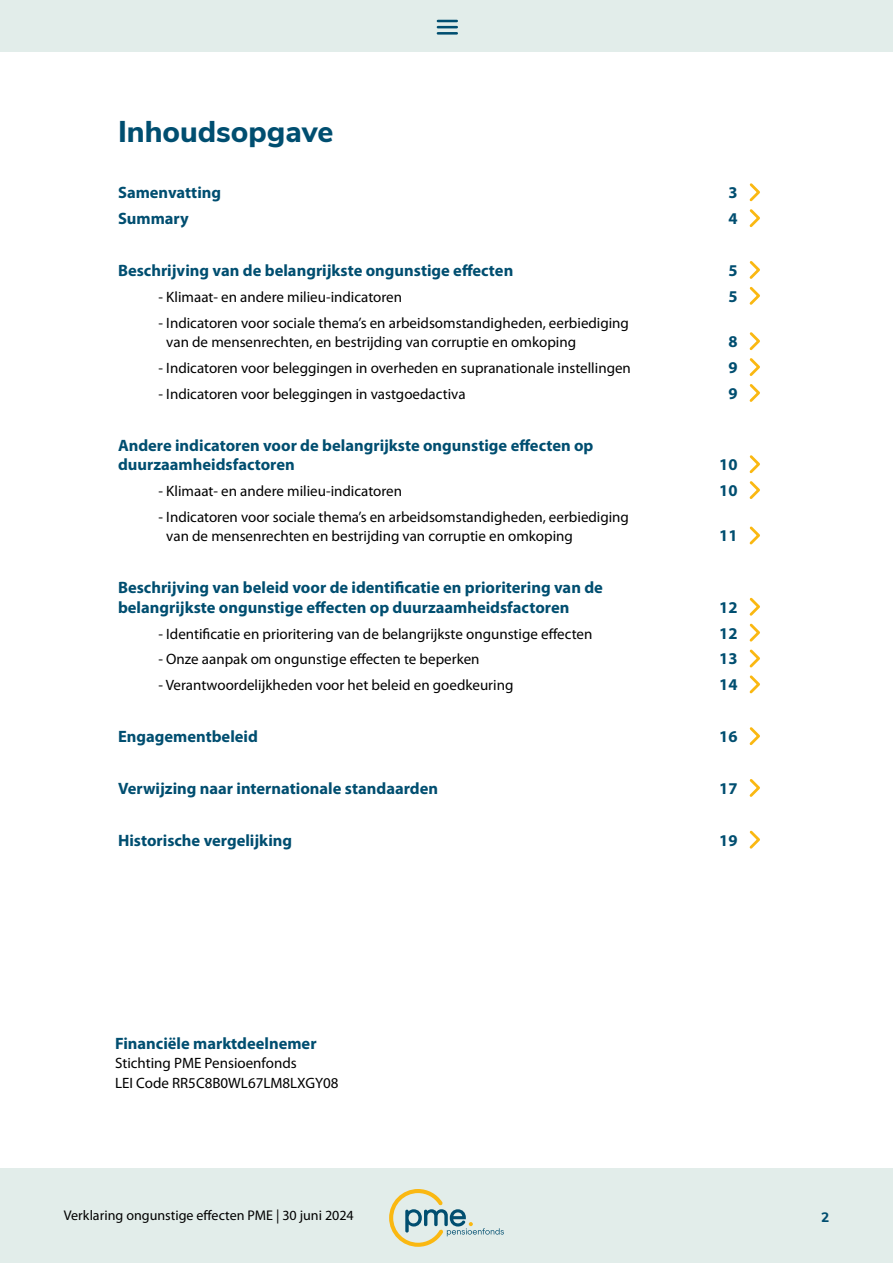
<style>
.page{position:relative;width:893px;height:1263px;background:#fff}
.page>*{position:absolute;margin:0;border:0;box-sizing:border-box;transform-origin:0 0}
.t1{font:800 30px "Nunito Sans";color:#004e70}
.t2{font:700 16.5px/19.5px "Myriad Pro";color:#004e70}
.t3{font:15px/19.5px "Myriad Pro";color:#000}
.t4{font:14.1px "Myriad Pro";color:#000}
.t5{font:800 13.65px "Nunito Sans";color:#004e70}
</style>
<div class="page">
<div style="left:0;top:0;width:893px;height:51px;background:#e2edea"></div>
<svg style="left:438px;top:20px;width:19px;height:8px"></svg>
<hr style="left:438px;top:32px;width:19px;height:3px;background:#004e70">
<div style="left:0;top:1169px;width:893px;height:94px;background:#e2edea"></div>
<svg style="left:389px;top:1189px;width:115px;height:58px"></svg>
<svg style="left:749px;top:183px;width:11px;height:44px"></svg>
<svg style="left:749px;top:261px;width:11px;height:44px"></svg>
<svg style="left:749px;top:332px;width:11px;height:70px"></svg>
<svg style="left:749px;top:455px;width:11px;height:44px"></svg>
<svg style="left:749px;top:526px;width:11px;height:19px"></svg>
<svg style="left:749px;top:597px;width:11px;height:97px"></svg>
<svg style="left:749px;top:727px;width:11px;height:18px"></svg>
<svg style="left:749px;top:779px;width:11px;height:18px"></svg>
<svg style="left:749px;top:830px;width:11px;height:19px"></svg>
<h1 class="t1" style="left:118px;top:109px;width:217px">Inhoudsopgave</h1>
<p class="t2" style="left:118px;top:182px;width:105px">Samenvatting</p>
<p class="t2" style="left:728px;top:182px;width:11px">3</p>
<p class="t2" style="left:118px;top:208px;width:72px">Summary</p>
<p class="t2" style="left:728px;top:208px;width:11px">4</p>
<p class="t2" style="left:118px;top:260px;width:397px">Beschrijving van de belangrijkste ongunstige effecten</p>
<p class="t2" style="left:728px;top:260px;width:11px">5</p>
<p class="t3" style="left:158px;top:287px;width:245px">- Klimaat- en andere milieu-indicatoren</p>
<p class="t2" style="left:728px;top:286px;width:11px">5</p>
<p class="t3" style="left:166px;top:313px;width:464px;text-indent:-8px">- Indicatoren voor sociale thema’s en arbeidsomstandigheden, eerbiediging van de mensenrechten, en bestrijding van corruptie en omkoping</p>
<p class="t2" style="left:728px;top:331px;width:11px">8</p>
<p class="t3" style="left:158px;top:358px;width:474px">- Indicatoren voor beleggingen in overheden en supranationale instellingen</p>
<p class="t2" style="left:728px;top:357px;width:11px">9</p>
<p class="t3" style="left:158px;top:384px;width:309px">- Indicatoren voor beleggingen in vastgoedactiva</p>
<p class="t2" style="left:728px;top:383px;width:11px">9</p>
<p class="t2" style="left:118px;top:435px;width:477px">Andere indicatoren voor de belangrijkste ongunstige effecten op duurzaamheidsfactoren</p>
<p class="t2" style="left:719px;top:454px;width:20px">10</p>
<p class="t3" style="left:158px;top:481px;width:245px">- Klimaat- en andere milieu-indicatoren</p>
<p class="t2" style="left:719px;top:480px;width:20px">10</p>
<p class="t3" style="left:166px;top:507px;width:464px;text-indent:-8px">- Indicatoren voor sociale thema’s en arbeidsomstandigheden, eerbiediging van de mensenrechten en bestrijding van corruptie en omkoping</p>
<p class="t2" style="left:719px;top:526px;width:20px">11</p>
<p class="t2" style="left:118px;top:577px;width:486px">Beschrijving van beleid voor de identificatie en prioritering van de belangrijkste ongunstige effecten op duurzaamheidsfactoren</p>
<p class="t2" style="left:719px;top:597px;width:20px">12</p>
<p class="t3" style="left:158px;top:624px;width:435px">- Identificatie en prioritering van de belangrijkste ongunstige effecten</p>
<p class="t2" style="left:719px;top:623px;width:20px">12</p>
<p class="t3" style="left:158px;top:649px;width:323px">- Onze aanpak om ongunstige effecten te beperken</p>
<p class="t2" style="left:719px;top:649px;width:20px">13</p>
<p class="t3" style="left:158px;top:675px;width:356px">- Verantwoordelijkheden voor het beleid en goedkeuring</p>
<p class="t2" style="left:719px;top:674px;width:20px">14</p>
<p class="t2" style="left:118px;top:726px;width:141px">Engagementbeleid</p>
<p class="t2" style="left:719px;top:726px;width:20px">16</p>
<p class="t2" style="left:118px;top:778px;width:322px">Verwijzing naar internationale standaarden</p>
<p class="t2" style="left:719px;top:778px;width:20px">17</p>
<p class="t2" style="left:118px;top:830px;width:176px">Historische vergelijking</p>
<p class="t2" style="left:719px;top:830px;width:20px">19</p>
<p class="t2" style="left:115px;top:1033px;width:203px">Financiële marktdeelnemer</p>
<p class="t3" style="left:115px;top:1053px;width:225px">Stichting PME Pensioenfonds<br>LEI Code RR5C8B0WL67LM8LXGY08</p>
<p class="t4" style="left:64px;top:1206px;width:292px">Verklaring ongunstige effecten PME | 30 juni 2024</p>
<p class="t5" style="left:821px;top:1207px;width:10px">2</p>
</div>
